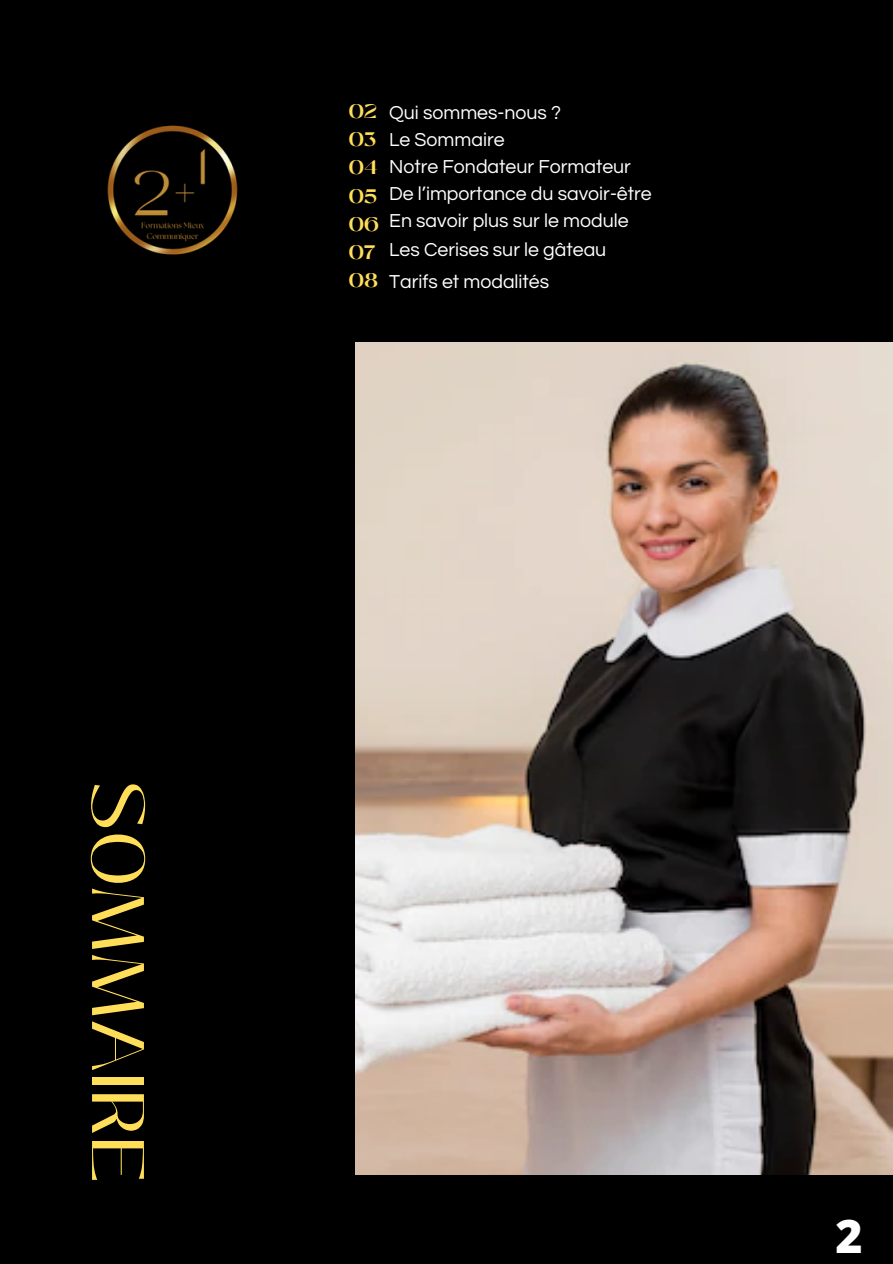
<style>
.page{position:relative;width:893px;height:1264px;background:#fff}
.page>*{position:absolute;margin:0;border:0;box-sizing:border-box;transform-origin:0 0}
.t1{font:73.8px "Black Mango";color:#ffde59}
.t2{font:800 46.5px "Open Sans";color:#fff}
.t3{font:19.5px "Questrial";color:#fff}
.t4{font:700 19.5px/28.2px "Black Mango";color:#ffde59;text-align:justify}
</style>
<div class="page">
<div style="left:0;top:0;width:892px;height:1263px;background:#000"></div>
<img style="left:107px;top:125px;width:131px;height:130px">
<img style="left:355px;top:343px;width:537px;height:831px">
<p class="t1" style="left:173px;top:781px;width:404px;rotate:90deg">SOMMAIRE</p>
<p class="t4" style="left:349px;top:97px;width:30px">02<br>03<br>04<br>05</p>
<p class="t4" style="left:349px;top:210px;width:31px">06</p>
<p class="t4" style="left:349px;top:238px;width:31px">07<br>08</p>
<p class="t3" style="left:389px;top:103px;width:173px">Qui sommes-nous ?</p>
<p class="t3" style="left:389px;top:130px;width:117px">Le Sommaire</p>
<p class="t3" style="left:389px;top:157px;width:243px">Notre Fondateur Formateur</p>
<p class="t3" style="left:389px;top:184px;width:264px">De l’importance du savoir-être</p>
<p class="t3" style="left:389px;top:211px;width:241px">En savoir plus sur le module</p>
<p class="t3" style="left:389px;top:240px;width:218px">Les Cerises sur le gâteau</p>
<p class="t3" style="left:389px;top:271px;width:161px">Tarifs et modalités</p>
<p class="t2" style="left:835px;top:1202px;width:29px">2</p>
</div>
